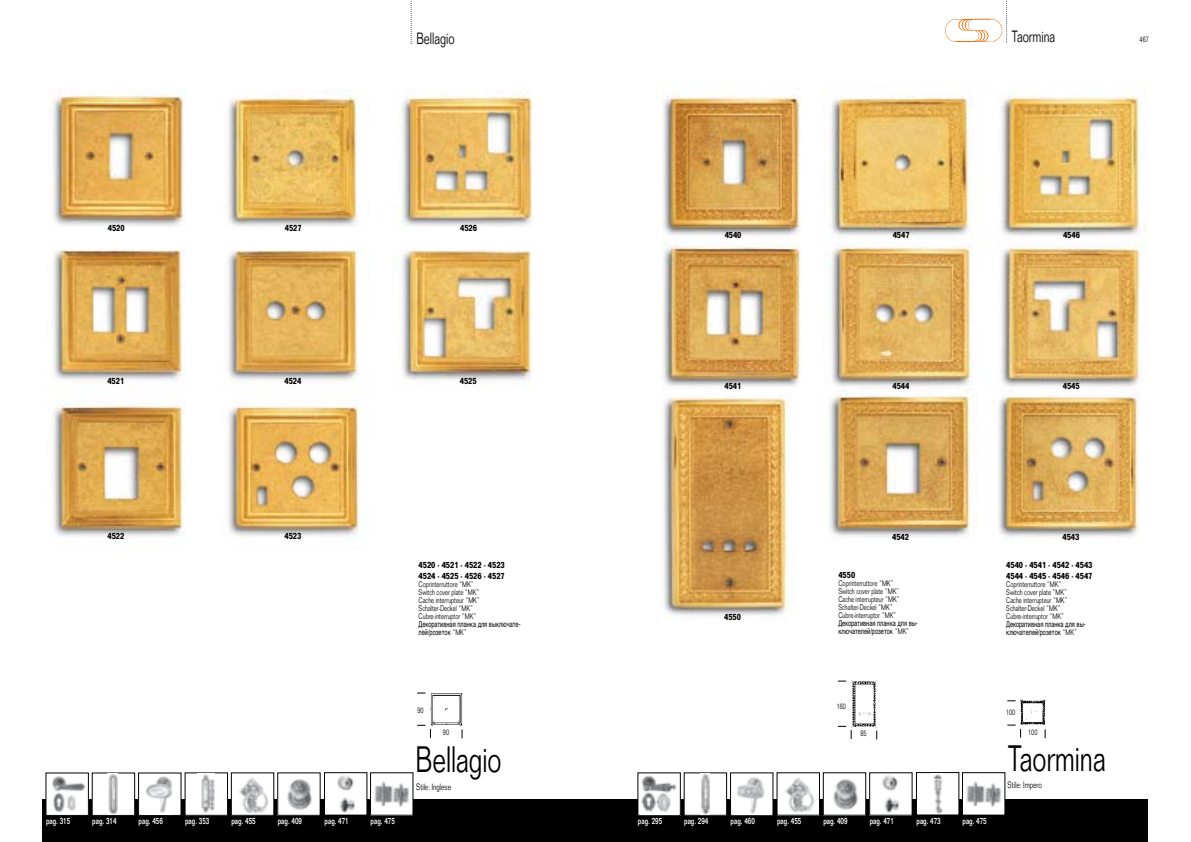
<style>
.page{position:relative;width:1191px;height:842px;background:#fff}
.page>*{position:absolute;margin:0;border:0;box-sizing:border-box;transform-origin:0 0}
.t1{font:300 36px "Folio";color:#000;scale:.7 1}
.t2{font:300 16px "Folio";color:#000;scale:.7 1}
.t3{font:700 9px/10.8px "Folio";color:#000;scale:.7 1}
.t4{font:500 9px "Folio";color:#fff;scale:.7 1}
.t5{font:300 9px "Folio";color:#000;scale:.7 1}
.t6{font:300 8px/8px "Folio";color:#000;scale:.7 1}
.t7{font:8px/8px "Helvetica Cyr Upright";color:#000;scale:.7 1}
.s1{font-family:"Folio";font-weight:300}
</style>
<div class="page">
<img style="left:663px;top:393px;width:132px;height:223px">
<img style="left:662px;top:85px;width:484px;height:305px">
<img style="left:52px;top:89px;width:481px;height:448px">
<svg style="left:1006px;top:0;width:1px;height:42px"></svg>
<img style="left:945px;top:19px;width:57px;height:23px">
<div style="left:43px;top:800px;width:1105px;height:42px;background:#000"></div>
<svg style="left:411px;top:1px;width:1px;height:43px"></svg>
<img style="left:851px;top:680px;width:27px;height:48px">
<svg style="left:838px;top:726px;width:14px;height:13px"></svg>
<img style="left:1020px;top:699px;width:26px;height:26px">
<svg style="left:1007px;top:725px;width:14px;height:13px"></svg>
<img style="left:430px;top:693px;width:33px;height:33px">
<svg style="left:417px;top:725px;width:14px;height:13px"></svg>
<img style="left:793px;top:390px;width:346px;height:154px">
<div style="left:324px;top:773px;width:43px;height:42px;background:#fff"></div>
<div style="left:370px;top:773px;width:43px;height:42px;background:#fff"></div>
<div style="left:185px;top:773px;width:42px;height:42px;background:#fff"></div>
<div style="left:231px;top:773px;width:43px;height:42px;background:#fff"></div>
<div style="left:231px;top:773px;width:43px;height:42px;border:1px solid #000"></div>
<div style="left:278px;top:773px;width:42px;height:42px;background:#fff"></div>
<div style="left:46px;top:773px;width:42px;height:42px;background:#fff"></div>
<div style="left:92px;top:773px;width:43px;height:42px;background:#fff"></div>
<div style="left:139px;top:773px;width:42px;height:42px;background:#fff"></div>
<img style="left:374px;top:781px;width:35px;height:26px">
<img style="left:337px;top:775px;width:18px;height:38px">
<img style="left:108px;top:774px;width:10px;height:40px">
<img style="left:52px;top:776px;width:33px;height:37px">
<img style="left:201px;top:774px;width:13px;height:39px">
<img style="left:287px;top:779px;width:25px;height:31px">
<img style="left:145px;top:776px;width:27px;height:37px">
<img style="left:235px;top:777px;width:35px;height:37px">
<div style="left:916px;top:772px;width:43px;height:43px;background:#fff"></div>
<div style="left:916px;top:772px;width:43px;height:43px;border:1px solid #000"></div>
<div style="left:962px;top:773px;width:43px;height:42px;background:#fff"></div>
<div style="left:777px;top:773px;width:42px;height:42px;background:#fff"></div>
<div style="left:823px;top:773px;width:42px;height:42px;background:#fff"></div>
<div style="left:869px;top:773px;width:43px;height:42px;background:#fff"></div>
<div style="left:684px;top:773px;width:42px;height:42px;background:#fff"></div>
<div style="left:730px;top:773px;width:43px;height:42px;border:1px solid #000"></div>
<img style="left:966px;top:781px;width:35px;height:26px">
<img style="left:882px;top:775px;width:17px;height:38px">
<img style="left:833px;top:779px;width:25px;height:31px">
<img style="left:785px;top:777px;width:30px;height:36px">
<img style="left:732px;top:777px;width:39px;height:37px">
<img style="left:640px;top:775px;width:38px;height:39px">
<img style="left:701px;top:774px;width:8px;height:41px">
<img style="left:931px;top:773px;width:13px;height:41px">
<h2 class="t2" style="left:416px;top:28px;width:56px">Bellagio</h2>
<h2 class="t2" style="left:1012px;top:27px;width:63px">Taormina</h2>
<p class="t6" style="left:1139px;top:36px;width:15px">467</p>
<p class="t3" style="left:108px;top:222px;width:26px">4520</p>
<p class="t3" style="left:285px;top:222px;width:26px">4527</p>
<p class="t3" style="left:460px;top:222px;width:26px">4526</p>
<p class="t3" style="left:724px;top:229px;width:26px">4540</p>
<p class="t3" style="left:892px;top:229px;width:26px">4547</p>
<p class="t3" style="left:1063px;top:229px;width:26px">4546</p>
<p class="t3" style="left:107px;top:375px;width:26px">4521</p>
<p class="t3" style="left:284px;top:375px;width:26px">4524</p>
<p class="t3" style="left:460px;top:375px;width:26px">4525</p>
<p class="t3" style="left:724px;top:380px;width:26px">4541</p>
<p class="t3" style="left:892px;top:380px;width:26px">4544</p>
<p class="t3" style="left:1063px;top:380px;width:26px">4545</p>
<p class="t3" style="left:107px;top:530px;width:26px">4522</p>
<p class="t3" style="left:284px;top:530px;width:26px">4523</p>
<p class="t3" style="left:419px;top:559px;width:124px">4520 - 4521 - 4522 - 4523<br>4524 - 4525 - 4526 - 4527</p>
<p class="t6" style="left:419px;top:580px;width:89px">Coprinterruttore “MK”<br>Switch cover plate “MK”<br>Cache interrupteur “MK”<br>Schalter-Deckel “MK”<br>Cubre-interruptor “MK”</p>
<p class="t7" style="left:419px;top:620px;width:147px">Декоративная планка для выключате&shy;лей/розеток <span class="s1">“MK”</span></p>
<p class="t3" style="left:724px;top:611px;width:26px">4550</p>
<p class="t3" style="left:892px;top:531px;width:26px">4542</p>
<p class="t3" style="left:1062px;top:531px;width:26px">4543</p>
<p class="t3" style="left:1006px;top:559px;width:124px">4540 - 4541 - 4542 - 4543<br>4544 - 4545 - 4546 - 4547</p>
<p class="t6" style="left:1006px;top:580px;width:89px">Coprinterruttore “MK”<br>Switch cover plate “MK”<br>Cache interrupteur “MK”<br>Schalter-Deckel “MK”<br>Cubre-interruptor “MK”</p>
<p class="t7" style="left:1006px;top:620px;width:115px">Декоративная планка для вы&shy;ключателей/розеток <span class="s1">“MK”</span></p>
<p class="t3" style="left:838px;top:570px;width:26px">4550</p>
<p class="t6" style="left:838px;top:580px;width:89px">Coprinterruttore “MK”<br>Switch cover plate “MK”<br>Cache interrupteur “MK”<br>Schalter-Deckel “MK”<br>Cubre-interruptor “MK”</p>
<p class="t7" style="left:838px;top:620px;width:115px">Декоративная планка для вы&shy;ключателей/розеток <span class="s1">“MK”</span></p>
<p class="t6" style="left:417px;top:706px;width:10px">90</p>
<p class="t6" style="left:836px;top:702px;width:15px">160</p>
<p class="t6" style="left:1006px;top:709px;width:15px">100</p>
<p class="t6" style="left:443px;top:728px;width:10px">90</p>
<p class="t6" style="left:860px;top:729px;width:10px">85</p>
<p class="t6" style="left:1028px;top:728px;width:15px">100</p>
<h1 class="t1" style="left:1008px;top:737px;width:141px">Taormina</h1>
<h1 class="t1" style="left:416px;top:738px;width:124px">Bellagio</h1>
<p class="t5" style="left:416px;top:782px;width:51px">Stile: Inglese</p>
<p class="t5" style="left:1007px;top:780px;width:51px">Stile: Impero</p>
<p class="t4" style="left:46px;top:815px;width:36px">pag. 315</p>
<p class="t4" style="left:92px;top:815px;width:36px">pag. 314</p>
<p class="t4" style="left:139px;top:815px;width:36px">pag. 456</p>
<p class="t4" style="left:185px;top:815px;width:36px">pag. 353</p>
<p class="t4" style="left:231px;top:815px;width:36px">pag. 455</p>
<p class="t4" style="left:278px;top:815px;width:36px">pag. 409</p>
<p class="t4" style="left:324px;top:815px;width:36px">pag. 471</p>
<p class="t4" style="left:370px;top:815px;width:36px">pag. 475</p>
<p class="t4" style="left:638px;top:815px;width:36px">pag. 295</p>
<p class="t4" style="left:684px;top:815px;width:36px">pag. 294</p>
<p class="t4" style="left:730px;top:815px;width:36px">pag. 460</p>
<p class="t4" style="left:777px;top:815px;width:36px">pag. 455</p>
<p class="t4" style="left:823px;top:815px;width:36px">pag. 409</p>
<p class="t4" style="left:869px;top:815px;width:36px">pag. 471</p>
<p class="t4" style="left:916px;top:815px;width:36px">pag. 473</p>
<p class="t4" style="left:962px;top:815px;width:36px">pag. 475</p>
</div>
